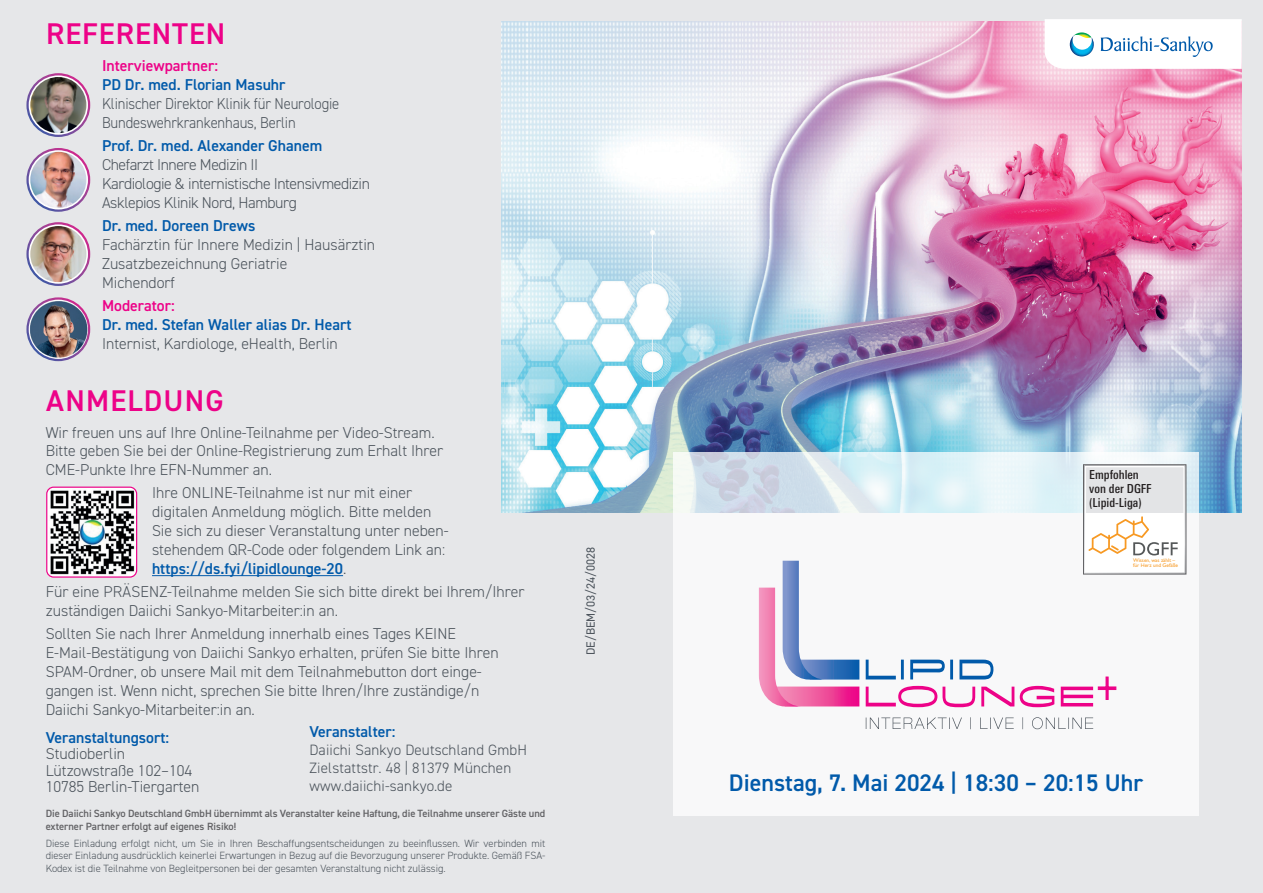
<style>
.page{position:relative;width:1263px;height:893px;background:#e6e7e9}
.page>*{position:absolute;margin:0;border:0;box-sizing:border-box;transform-origin:0 0}
.t1{font:600 30px "DIN2014";letter-spacing:.03em;color:#ed0288}
.t2{font:600 24px "DIN2014";color:#015aaa}
.t3{font:300 15.75px/18.9px "DIN2014";color:#4b535b}
.t4{font:600 15.75px "DIN2014";color:#015aaa}
.t5{font:300 15.75px/18.9px "DIN2014";letter-spacing:-.025em;color:#4b535b}
.t6{font:300 15.75px/18.9px "DIN2014";color:#4b535b;scale:.93 1}
.t7{font:600 15.75px "DIN2014";color:#ed0288}
.t8{font:300 15px/18px "DIN2014";letter-spacing:.01em;color:#4b535b}
.t9{font:500 condensed 12.45px/13.8px "LT Univers";color:#231f20}
.t10{font:12px "DIN2014";color:#4b535b}
.t11{font:300 10.5px/12.6px "DIN2014";color:#4b535b;text-align:justify}
.t12{font:600 10.5px/12.6px "DIN2014";color:#636366}
.t13{font:5.4px/5.6px "Gill Sans Std";color:#f79923}
.s1{font-weight:600;color:#015aaa}
</style>
<div class="page">
<img style="left:502px;top:21px;width:740px;height:491px">
<svg style="left:673px;top:452px;width:525px;height:363px;background:#f2f5f7"></svg>
<svg style="left:759px;top:561px;width:100px;height:145px;background:#d5beda"></svg>
<svg style="left:866px;top:660px;width:250px;height:47px;background:#e4c8e2"></svg>
<svg style="left:866px;top:717px;width:227px;height:12px;background:#e1e2e4"></svg>
<svg style="left:1045px;top:19px;width:197px;height:50px;background:#edf4f8"></svg>
<hr style="left:152px;top:575px;width:191px;height:1px;background:#015aaa">
<img style="left:47px;top:487px;width:90px;height:90px">
<div style="left:46px;top:487px;width:91px;height:91px;border:1px solid #ed0288;border-radius:7px"></div>
<svg style="left:1083px;top:465px;width:103px;height:109px"></svg>
<img style="left:29px;top:301px;width:60px;height:58px">
<div style="left:26px;top:297px;width:64px;height:64px;border:2px solid #fff;border-radius:50%"></div>
<svg style="left:28px;top:223px;width:61px;height:62px"></svg>
<div style="left:26px;top:222px;width:64px;height:64px;border:2px solid #fff;border-radius:50%"></div>
<img style="left:30px;top:226px;width:56px;height:56px;border-radius:28px">
<svg style="left:28px;top:149px;width:61px;height:62px"></svg>
<div style="left:26px;top:148px;width:64px;height:64px;border:2px solid #fff;border-radius:50%"></div>
<img style="left:30px;top:152px;width:56px;height:56px;border-radius:28px">
<svg style="left:28px;top:74px;width:61px;height:62px"></svg>
<div style="left:26px;top:73px;width:64px;height:64px;border:2px solid #fff;border-radius:50%"></div>
<img style="left:30px;top:77px;width:56px;height:56px;border-radius:28px">
<h1 class="t1" style="left:46px;top:14px;width:181px">REFERENTEN</h1>
<p class="t7" style="left:102px;top:56px;width:117px">Interviewpartner:</p>
<p class="t4" style="left:102px;top:75px;width:185px">PD Dr. med. Florian Masuhr</p>
<p class="t6" style="left:102px;top:94px;width:257px">Klinischer Direktor Klinik für Neurologie<br>Bundeswehrkrankenhaus, Berlin</p>
<p class="t4" style="left:102px;top:135px;width:222px">Prof. Dr. med. Alexander Ghanem</p>
<p class="t5" style="left:102px;top:155px;width:269px">Chefarzt Innere Medizin II<br>Kardiologie &amp; internistische Intensivmedizin<br>Asklepios Klinik Nord, Hamburg</p>
<p class="t4" style="left:102px;top:215px;width:155px">Dr. med. Doreen Drews</p>
<p class="t3" style="left:102px;top:235px;width:275px">Fachärztin für Innere Medizin | Hausärztin<br>Zusatzbezeichnung Geriatrie<br>Michendorf</p>
<p class="t7" style="left:102px;top:295px;width:74px">Moderator:</p>
<p class="t4" style="left:102px;top:314px;width:251px">Dr. med. Stefan Waller alias Dr. Heart</p>
<p class="t3" style="left:102px;top:334px;width:237px">Internist, Kardiologe, eHealth, Berlin</p>
<h1 class="t1" style="left:46px;top:380px;width:179px">ANMELDUNG</h1>
<p class="t3" style="left:46px;top:423px;width:399px">Wir freuen uns auf Ihre Online-Teilnahme per Video-Stream.<br>Bitte geben Sie bei der Online-Registrierung zum Erhalt Ihrer<br>CME-Punkte Ihre EFN-Nummer an.</p>
<p class="t3" style="left:152px;top:484px;width:298px">Ihre ONLINE-Teilnahme ist nur mit einer digitalen Anmeldung möglich. Bitte melden Sie sich zu dieser Veranstaltung unter neben&shy;stehendem QR-Code oder folgendem Link an: <span class="s1">https://ds.fyi/lipidlounge-20</span>.</p>
<p class="t3" style="left:46px;top:582px;width:480px">Für eine PRÄSENZ-Teilnahme melden Sie sich bitte direkt bei Ihrem/Ihrer zuständigen Daiichi Sankyo-Mitarbeiter:in an.</p>
<p class="t3" style="left:46px;top:624px;width:454px">Sollten Sie nach Ihrer Anmeldung innerhalb eines Tages KEINE E-Mail-Bestätigung von Daiichi Sankyo erhalten, prüfen Sie bitte Ihren SPAM-Ordner, ob unsere Mail mit dem Teilnahmebutton dort einge&shy;gangen ist. Wenn nicht, sprechen Sie bitte Ihren/Ihre zuständige/n Daiichi Sankyo-Mitarbeiter:in an.</p>
<p class="t4" style="left:309px;top:721px;width:88px">Veranstalter:</p>
<p class="t8" style="left:309px;top:741px;width:219px">Daiichi Sankyo Deutschland GmbH<br>Zielstattstr. 48 | 81379 München www.daiichi-sankyo.de</p>
<p class="t4" style="left:46px;top:727px;width:125px">Veranstaltungsort:</p>
<p class="t3" style="left:46px;top:745px;width:155px;line-height:16.5px">Studioberlin<br>Lützowstraße 102–104<br>10785 Berlin-Tiergarten</p>
<p class="t12" style="left:46px;top:807px;width:501px">Die Daiichi Sankyo Deutschland GmbH übernimmt als Veranstalter keine Haftung, die Teilnahme unserer Gäste und externer Partner erfolgt auf eigenes Risiko!</p>
<p class="t11" style="left:46px;top:837px;width:501px">Diese Einladung erfolgt nicht, um Sie in Ihren Beschaffungsentscheidungen zu beeinflussen. Wir verbinden mit dieser Einladung ausdrücklich keinerlei Erwartungen in Bezug auf die Bevorzugung unserer Produkte. Gemäß FSA-Kodex ist die Teilnahme von Begleitpersonen bei der gesamten Veranstaltung nicht zulässig.</p>
<p class="t10" style="left:583px;top:655px;width:109px;rotate:-90deg">DE/BEM/03/24/0028</p>
<p class="t9" style="left:1089px;top:468px;width:64px">Empfohlen von der DGFF (Lipid-Liga)</p>
<p class="t13" style="left:1133px;top:557px;width:46px">Wissen, was zählt – für Herz und Gefäße</p>
<h2 class="t2" style="left:729px;top:766px;width:416px">Dienstag, 7. Mai 2024 | 18:30 – 20:15 Uhr</h2>
</div>
